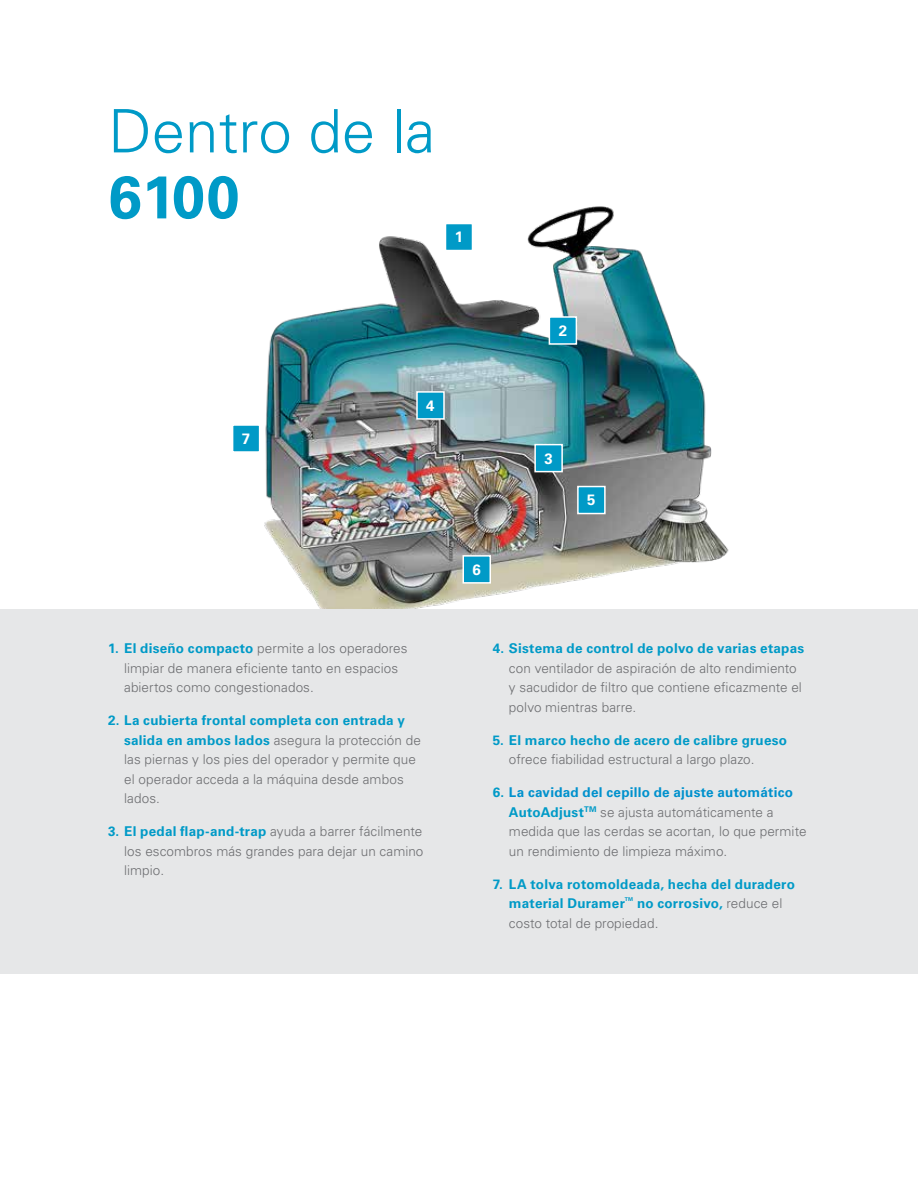
<style>
.page{position:relative;width:918px;height:1188px;background:#fff}
.page>*{position:absolute;margin:0;border:0;box-sizing:border-box;transform-origin:0 0}
.t1{font:300 60px "Univers LT Std";color:#009ac7}
.t2{font:700 60px "Univers LT Std";color:#009ac7}
.t3{font:700 15px "Univers LT Std";color:#fff}
.t4{font:300 13.5px/19.5px "Univers LT Std";letter-spacing:.005em;color:#6d6e71}
.t5{font:700 13.5px/19.5px "Univers LT Std";letter-spacing:.02em;color:#009ac7}
.t6{font:700 5.25px "Univers LT Std";color:#009ac7}
.s1{font-weight:700;color:#009ac7}
.s2{font-weight:700;color:#0091cd}
</style>
<div class="page">
<img style="left:264px;top:206px;width:465px;height:403px">
<div style="left:446px;top:224px;width:26px;height:27px;background:#009ac7"></div>
<div style="left:445px;top:223px;width:28px;height:28px;border:2px solid #fff"></div>
<div style="left:549px;top:317px;width:27px;height:27px;background:#009ac7"></div>
<div style="left:549px;top:316px;width:28px;height:29px;border:2px solid #fff"></div>
<div style="left:535px;top:445px;width:27px;height:27px;background:#009ac7"></div>
<div style="left:534px;top:444px;width:29px;height:28px;border:2px solid #fff"></div>
<div style="left:417px;top:392px;width:27px;height:27px;background:#009ac7"></div>
<div style="left:416px;top:391px;width:29px;height:29px;border:2px solid #fff"></div>
<div style="left:578px;top:487px;width:27px;height:27px;background:#009ac7"></div>
<div style="left:577px;top:486px;width:29px;height:28px;border:2px solid #fff"></div>
<div style="left:463px;top:556px;width:27px;height:27px;background:#009ac7"></div>
<div style="left:463px;top:555px;width:28px;height:29px;border:2px solid #fff"></div>
<div style="left:233px;top:425px;width:27px;height:27px;background:#009ac7"></div>
<div style="left:232px;top:424px;width:28px;height:29px;border:2px solid #fff"></div>
<div style="left:0;top:609px;width:918px;height:365px;background:#e6e7e8"></div>
<h1 class="t1" style="left:108px;top:95px;width:328px">Dentro de la</h1>
<h1 class="t2" style="left:108px;top:162px;width:133px">6100</h1>
<p class="t3" style="left:455px;top:228px;width:10px">1</p>
<p class="t3" style="left:242px;top:430px;width:10px">7</p>
<p class="t3" style="left:426px;top:397px;width:10px">4</p>
<p class="t4" style="left:124px;top:639px;width:285px;text-indent:-16px"><span class="s1">1. El diseño compacto</span> permite a los operadores limpiar de manera eficiente tanto en espacios abiertos como congestionados.</p>
<p class="t4" style="left:124px;top:711px;width:298px;text-indent:-16px"><span class="s1">2. La cubierta frontal completa con entrada y salida en ambos lados</span> asegura la protección de las piernas y los pies del operador y permite que el operador acceda a la máquina desde ambos lados.</p>
<p class="t4" style="left:124px;top:822px;width:301px;text-align:justify;text-indent:-16px"><span class="s1">3. El pedal flap-and-trap</span> ayuda a barrer fácilmente los escombros más grandes para dejar un camino limpio.</p>
<p class="t3" style="left:559px;top:322px;width:10px">2</p>
<p class="t3" style="left:473px;top:561px;width:10px">6</p>
<p class="t3" style="left:544px;top:449px;width:10px">3</p>
<p class="t3" style="left:587px;top:491px;width:10px">5</p>
<p class="t5" style="left:493px;top:639px;width:313px">4. Sistema de control de polvo de varias etapas</p>
<p class="t4" style="left:509px;top:658px;width:294px">con ventilador de aspiración de alto rendimiento y sacudidor de filtro que contiene eficazmente el polvo mientras barre.</p>
<p class="t5" style="left:493px;top:730px;width:296px">5. El marco hecho de acero de calibre grueso</p>
<p class="t4" style="left:509px;top:750px;width:247px">ofrece fiabilidad estructural a largo plazo.</p>
<p class="t4" style="left:509px;top:783px;width:299px;text-indent:-16px"><span class="s1">6.</span> <span class="s2">La cavidad del cepillo de ajuste automático </span><span class="s1">AutoAdjust</span><sup>TM</sup> se ajusta automáticamente a medida que las cerdas se acortan, lo que permite un rendimiento de limpieza máximo.</p>
<p class="t5" style="left:509px;top:875px;width:288px;text-indent:-16px">7. LA tolva rotomoldeada, hecha del duradero material Duramer</p>
<p class="t6" style="left:625px;top:896px;width:10px">TM</p>
<p class="t4" style="left:509px;top:894px;width:275px;text-indent:128px"><span class="s1">no corrosivo,</span> reduce el costo total de propiedad.</p>
</div>
